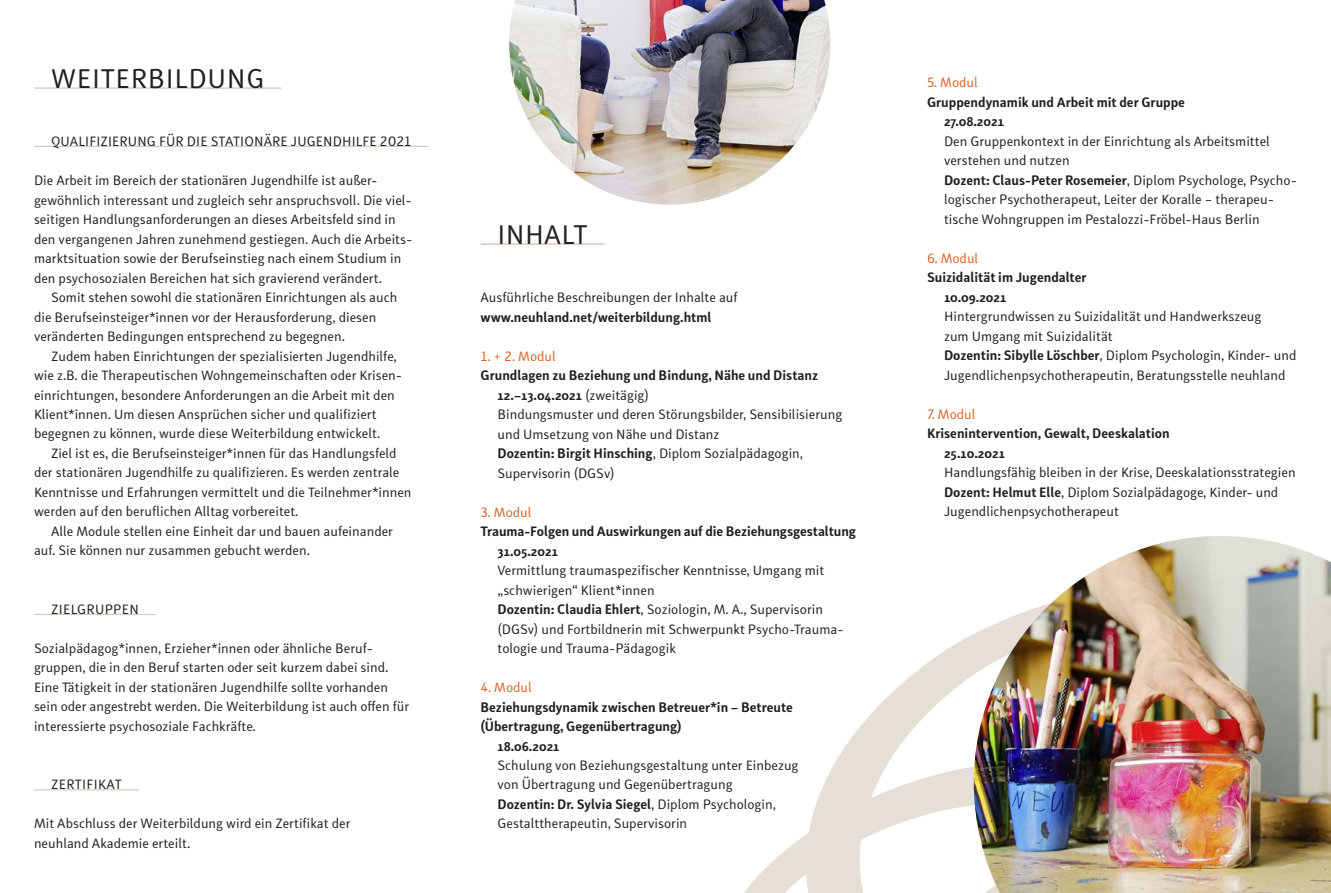
<style>
.page{position:relative;width:1331px;height:893px;background:#fff}
.page>*{position:absolute;margin:0;border:0;box-sizing:border-box;transform-origin:0 0}
.t1{font:27px "Submariner R24";letter-spacing:.025em;color:#231f20}
.t2{font:13.5px/19.5px "Submariner R24";color:#231f20}
.t3{font:700 13.5px/19.5px "Submariner R24";color:#231f20}
.t4{font:13.5px "Submariner R24";color:#dd6327}
.t5{font:13.5px "Submariner R24";letter-spacing:.025em;color:#231f20}
.s1{font-weight:700}
</style>
<div class="page">
<svg style="left:744px;top:634px;width:230px;height:259px"></svg>
<img style="left:974px;top:536px;width:357px;height:357px">
<hr style="left:34px;top:87px;width:247px;height:2px;background:#d1bfb5">
<hr style="left:34px;top:146px;width:394px;height:1px;background:#d1bfb5">
<hr style="left:34px;top:614px;width:122px;height:1px;background:#d1bfb5">
<hr style="left:34px;top:790px;width:105px;height:1px;background:#d1bfb5">
<hr style="left:480px;top:243px;width:124px;height:2px;background:#d1bfb5">
<img style="left:509px;top:0;width:321px;height:205px">
<h1 class="t1" style="left:51px;top:60px;width:215px">WEITERBILDUNG</h1>
<p class="t2" style="left:51px;top:131px;width:362px">QUALIFIZIERUNG FÜR DIE STATIONÄRE JUGENDHILFE 2021</p>
<p class="t2" style="left:34px;top:170px;width:380px">Die Arbeit im Bereich der stationären Jugendhilfe ist außer&shy;gewöhnlich interessant und zugleich sehr anspruchsvoll. Die viel&shy;seitigen Handlungsanforderungen an dieses Arbeitsfeld sind in den vergangenen Jahren zunehmend gestiegen. Auch die Arbeits&shy;marktsituation sowie der Berufseinstieg nach einem Studium in den psychosozialen Bereichen hat sich gravierend verändert.</p>
<p class="t2" style="left:34px;top:287px;width:365px;text-indent:17px">Somit stehen sowohl die stationären Einrichtungen als auch die Berufseinsteiger*innen vor der Herausforderung, diesen veränderten Bedingungen entsprechend zu begegnen.</p>
<p class="t2" style="left:34px;top:346px;width:370px;text-indent:17px">Zudem haben Einrichtungen der spezialisierten Jugendhilfe, wie z.B. die Therapeutischen Wohngemeinschaften oder Krisen&shy;einrichtungen, besondere Anforderungen an die Arbeit mit den Klient*innen. Um diesen Ansprüchen sicher und qualifiziert begegnen zu können, wurde diese Weiterbildung entwickelt.</p>
<p class="t2" style="left:34px;top:443px;width:379px;text-indent:17px">Ziel ist es, die Berufseinsteiger*innen für das Handlungsfeld der stationären Jugendhilfe zu qualifizieren. Es werden zentrale Kenntnisse und Erfahrungen vermittelt und die Teilnehmer*innen werden auf den beruflichen Alltag vorbereitet.</p>
<p class="t2" style="left:34px;top:521px;width:361px;text-indent:17px">Alle Module stellen eine Einheit dar und bauen aufeinander auf. Sie können nur zusammen gebucht werden.</p>
<p class="t5" style="left:51px;top:600px;width:89px">ZIELGRUPPEN</p>
<p class="t2" style="left:34px;top:638px;width:377px">Sozialpädagog*innen, Erzieher*innen oder ähnliche Beruf&shy;gruppen, die in den Beruf starten oder seit kurzem dabei sind.<br>Eine Tätigkeit in der stationären Jugendhilfe sollte vorhanden sein oder angestrebt werden. Die Weiterbildung ist auch offen für interessierte psychosoziale Fachkräfte.</p>
<p class="t5" style="left:51px;top:776px;width:72px">ZERTIFIKAT</p>
<p class="t2" style="left:34px;top:814px;width:318px">Mit Abschluss der Weiterbildung wird ein Zertifikat der neuhland Akademie erteilt.</p>
<h1 class="t1" style="left:498px;top:216px;width:91px">INHALT</h1>
<p class="t2" style="left:480px;top:287px;width:259px">Ausführliche Beschreibungen der Inhalte auf</p>
<p class="t3" style="left:480px;top:307px;width:233px">www.neuhland.net/weiterbildung.html</p>
<p class="t4" style="left:480px;top:347px;width:77px">1. + 2. Modul</p>
<p class="t2" style="left:497px;top:365px;width:346px;text-indent:-17px"><span class="s1">Grundlagen zu Beziehung und Bindung, Nähe und Distanz 12.–13.04.2021</span> (zweitägig)<br>Bindungsmuster und deren Störungsbilder, Sensibilisierung und Umsetzung von Nähe und Distanz<br><span class="s1">Dozentin: Birgit Hinsching</span>, Diplom Sozialpädagogin, Supervisorin (DGSv)</p>
<p class="t4" style="left:480px;top:503px;width:53px">3. Modul</p>
<p class="t3" style="left:497px;top:521px;width:360px;text-indent:-17px">Trauma-Folgen und Auswirkungen auf die Beziehungsgestaltung<br>31.05.2021</p>
<p class="t2" style="left:497px;top:560px;width:348px">Vermittlung traumaspezifischer Kenntnisse, Umgang mit „schwierigen“ Klient*innen<br><span class="s1">Dozentin: Claudia Ehlert</span>, Soziologin, M. A., Supervisorin (DGSv) und Fortbildnerin mit Schwerpunkt Psycho-Trauma&shy;tologie und Trauma-Pädagogik</p>
<p class="t4" style="left:480px;top:678px;width:53px">4. Modul</p>
<p class="t3" style="left:480px;top:697px;width:314px">Beziehungsdynamik zwischen Betreuer*in – Betreute</p>
<p class="t3" style="left:480px;top:716px;width:203px">(Übertragung, Gegenübertragung)</p>
<p class="t3" style="left:497px;top:736px;width:64px">18.06.2021</p>
<p class="t2" style="left:497px;top:755px;width:303px">Schulung von Beziehungsgestaltung unter Einbezug von Übertragung und Gegenübertragung<br><span class="s1">Dozentin: Dr. Sylvia Siegel</span>, Diplom Psychologin, Gestalttherapeutin, Supervisorin</p>
<p class="t4" style="left:927px;top:74px;width:52px">5. Modul</p>
<p class="t3" style="left:944px;top:92px;width:243px;text-indent:-17px">Gruppendynamik und Arbeit mit der Gruppe<br>27.08.2021</p>
<p class="t2" style="left:944px;top:131px;width:354px">Den Gruppenkontext in der Einrichtung als Arbeitsmittel verstehen und nutzen<br><span class="s1">Dozent: Claus-Peter Rosemeier</span>, Diplom Psychologe, Psycho&shy;logischer Psychotherapeut, Leiter der Koralle – therapeu&shy;tische Wohngruppen im Pestalozzi-Fröbel-Haus Berlin</p>
<p class="t4" style="left:927px;top:249px;width:53px">6. Modul</p>
<p class="t3" style="left:944px;top:268px;width:144px;text-indent:-17px">Suizidalität im Jugendalter<br>10.09.2021</p>
<p class="t2" style="left:944px;top:307px;width:354px">Hintergrundwissen zu Suizidalität und Handwerkszeug<br>zum Umgang mit Suizidalität<br><span class="s1">Dozentin: Sibylle Löschber</span>, Diplom Psychologin, Kinder- und Jugendlichenpsychotherapeutin, Beratungsstelle neuhland</p>
<p class="t4" style="left:927px;top:405px;width:50px">7. Modul</p>
<p class="t3" style="left:944px;top:424px;width:227px;text-indent:-17px">Krisenintervention, Gewalt, Deeskalation<br>25.10.2021</p>
<p class="t2" style="left:944px;top:463px;width:353px">Handlungsfähig bleiben in der Krise, Deeskalationsstrategien<br><span class="s1">Dozent: Helmut Elle</span>, Diplom Sozialpädagoge, Kinder- und<br>Jugendlichenpsychotherapeut</p>
</div>
